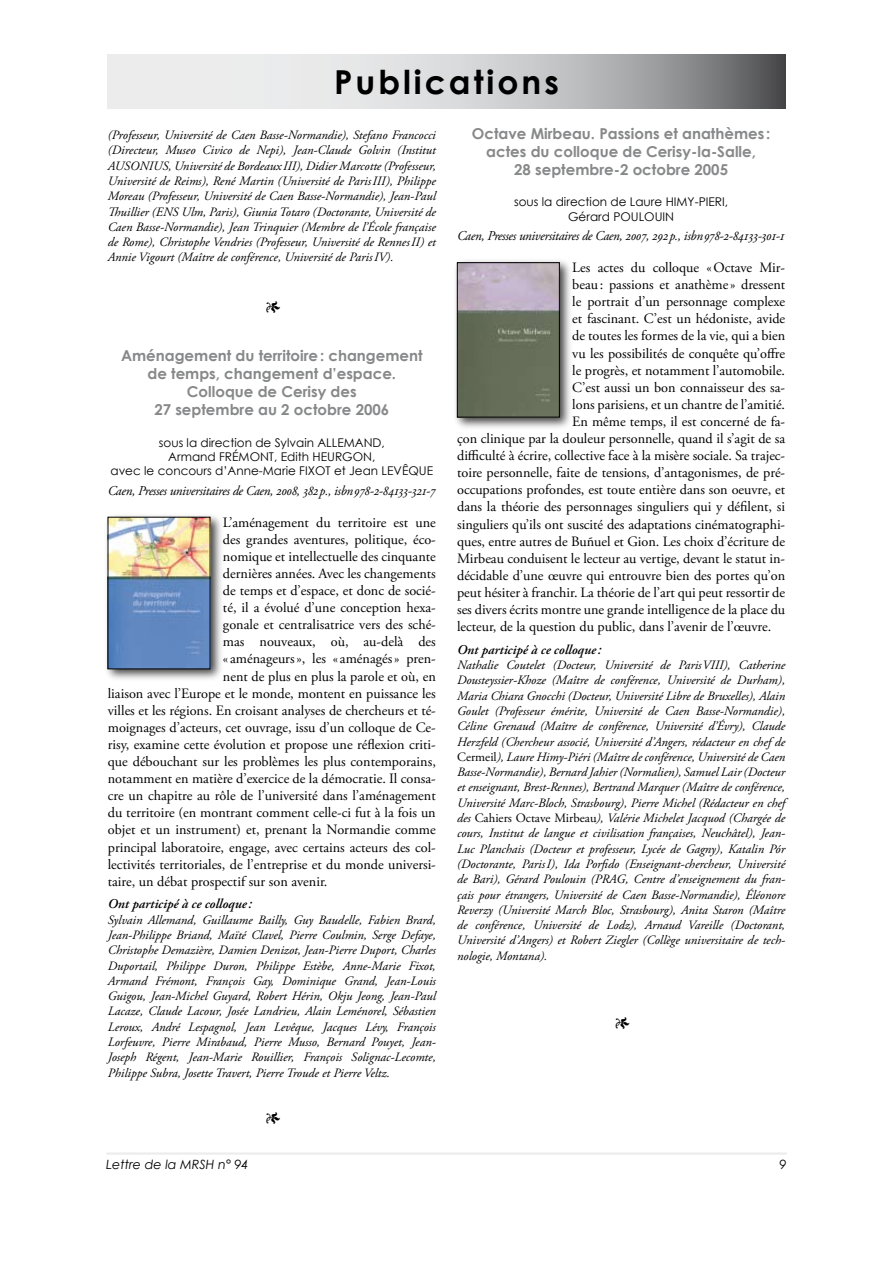
<style>
.page{position:relative;width:893px;height:1263px;background:#fff}
.page>*{position:absolute;margin:0;border:0;box-sizing:border-box;transform-origin:0 0}
.t1{font:700 33px "Century Gothic";letter-spacing:.09em;color:#000}
.t2{font:italic 18px "Adobe Garamond Pro";color:#000}
.t3{font:700 15px/18px "Century Gothic";color:#878889;text-align:center}
.t4{font:14.25px "Adobe Garamond Pro";color:#000}
.t5{font:italic 13.5px "Adobe Garamond Pro";letter-spacing:-.02em;color:#000}
.t6{font:italic 600 13.5px "Adobe Garamond Pro";color:#000}
.t7{font:italic 12.75px/15.3px "Adobe Garamond Pro";color:#000;text-align:justify}
.t8{font:italic 12.75px "Century Gothic";color:#000}
.t9{font:12px/14.4px "Century Gothic";color:#000}
.s1{font-style:normal}
</style>
<div class="page">
<div style="left:103px;top:512px;width:121px;height:171px;background:#000;opacity:.75"></div>
<img style="left:110px;top:519px;width:98px;height:148px">
<div style="left:452px;top:258px;width:121px;height:172px;background:#000;opacity:.75"></div>
<img style="left:459px;top:264px;width:99px;height:151px">
<div style="left:457px;top:262px;width:103px;height:155px;border:1px solid #000"></div>
<hr style="left:106px;top:1152px;width:681px;height:3px;background:#ececed">
<svg style="left:107px;top:55px;width:679px;height:54px;background:#c5c6c7"></svg>
<h1 class="t1" style="left:334px;top:57px;width:226px">Publications</h1>
<p class="t7" style="left:108px;top:128px;width:330px">(Professeur, Université de Caen Basse-Normandie), Stefano Francocci (Directeur, Museo Civico de Nepi), Jean-Claude Golvin (Institut AUSONIUS, Université de Bordeaux III), Didier Marcotte (Professeur, Université de Reims), René Martin (Université de ParisIII), Philippe Moreau (Professeur, Université de Caen Basse-Normandie), Jean-Paul Thuillier (ENS Ulm, Paris), Giunia Totaro (Doctorante, Université de Caen Basse-Normandie), Jean Trinquier (Membre de l’École française de Rome), Christophe Vendries (Professeur, Université de RennesII) et Annie Vigourt (Maître de conférence, Université de ParisIV).</p>
<h2 class="t2" style="left:264px;top:297px;width:17px">1</h2>
<p class="t3" style="left:121px;top:346px;width:303px">Aménagement du territoire: changement de temps, changement d’espace.<br>Colloque de Cerisy des<br>27 septembre au 2 octobre 2006</p>
<p class="t9" style="left:159px;top:435px;width:166px">sous la direction de Sylvain ALLE</p>
<p class="t9" style="left:344px;top:435px;width:43px">MAN D,</p>
<p class="t9" style="left:168px;top:449px;width:91px">Armand FRÉMONT</p>
<p class="t9" style="left:274px;top:449px;width:79px">, Edith HEU RGON</p>
<p class="t9" style="left:110px;top:449px;width:316px;text-indent:262px">,<br>avec le concours d’Anne-Marie FIXOT et Jean LEVÊQUE</p>
<p class="t5" style="left:108px;top:482px;width:329px">Caen, Presses universitaires de Caen, 2008, 382p., isbn978-2-84133-321-7</p>
<p class="t4" style="left:223px;top:513px;width:214px">L’aménagement du territoire est une</p>
<p class="t4" style="left:223px;top:531px;width:214px">des grandes aventures, politique, éco-</p>
<p class="t4" style="left:223px;top:548px;width:214px">nomique et intellectuelle des cinquante</p>
<p class="t4" style="left:223px;top:565px;width:214px">dernières années. Avec les changements</p>
<p class="t4" style="left:223px;top:582px;width:214px">de temps et d’espace, et donc de socié-</p>
<p class="t4" style="left:223px;top:599px;width:214px">té, il a évolué d’une conception hexa-</p>
<p class="t4" style="left:223px;top:616px;width:214px">gonale et centralisatrice vers des sché-</p>
<p class="t4" style="left:223px;top:633px;width:214px">mas nouveaux, où, au-delà des</p>
<p class="t4" style="left:223px;top:650px;width:214px">« aménageurs», les « aménagés» pren-</p>
<p class="t4" style="left:223px;top:667px;width:214px">nent de plus en plus la parole et où, en</p>
<p class="t4" style="left:108px;top:684px;width:330px">liaison avec l’Europe et le monde, montent en puissance les</p>
<p class="t4" style="left:108px;top:702px;width:330px">villes et les régions. En croisant analyses de chercheurs et té-</p>
<p class="t4" style="left:108px;top:719px;width:330px">moignages d’acteurs, cet ouvrage, issu d’un colloque de Ce-</p>
<p class="t4" style="left:108px;top:736px;width:330px">risy, examine cette évolution et propose une réflexion criti-</p>
<p class="t4" style="left:108px;top:753px;width:330px">que débouchant sur les problèmes les plus contemporains,</p>
<p class="t4" style="left:108px;top:770px;width:330px">notamment en matière d’exercice de la démocratie. Il consa-</p>
<p class="t4" style="left:108px;top:787px;width:329px">cre un chapitre au rôle de l’université dans l’aménagement</p>
<p class="t4" style="left:108px;top:804px;width:329px">du territoire (en montrant comment celle-ci fut à la fois un</p>
<p class="t4" style="left:108px;top:821px;width:329px">objet et un instrument) et, prenant la Normandie comme</p>
<p class="t4" style="left:108px;top:838px;width:330px">principal laboratoire, engage, avec certains acteurs des col-</p>
<p class="t4" style="left:108px;top:855px;width:330px">lectivités territoriales, de l’entreprise et du monde universi-</p>
<p class="t4" style="left:108px;top:873px;width:221px">taire, un débat prospectif sur son avenir.</p>
<p class="t6" style="left:108px;top:896px;width:146px">Ont participé à ce colloque:</p>
<p class="t7" style="left:108px;top:912px;width:330px">Sylvain Allemand, Guillaume Bailly, Guy Baudelle, Fabien Brard, Jean-Philippe Briand, Maïté Clavel, Pierre Coulmin, Serge Defaye, Christophe Demazière, Damien Denizot, Jean-Pierre Duport, Charles Duportail, Philippe Duron, Philippe Estèbe, Anne-Marie Fixot, Armand Frémont, François Gay, Dominique Grand, Jean-Louis Guigou, Jean-Michel Guyard, Robert Hérin, Okju Jeong, Jean-Paul Lacaze, Claude Lacour, Josée Landrieu, Alain Leménorel, Sébastien Leroux, André Lespagnol, Jean Levêque, Jacques Lévy, François Lorfeuvre, Pierre Mirabaud, Pierre Musso, Bernard Pouyet, Jean-Joseph Régent, Jean-Marie Rouillier, François Solignac-Lecomte, Philippe Subra, Josette Travert, Pierre Troude et Pierre Veltz.</p>
<h2 class="t2" style="left:264px;top:1108px;width:17px">1</h2>
<p class="t8" style="left:106px;top:1156px;width:144px">Lettre de la MRSH n° 94</p>
<p class="t3" style="left:472px;top:124px;width:300px">Octave Mirbeau. Passions et anathèmes : actes du colloque de Cerisy-la-Salle,<br>28 septembre-2 octobre 2005</p>
<p class="t9" style="left:568px;top:195px;width:162px;text-indent:-54px">sous la direction de Laure HIMY-PIERI,<br>Gérard POULOUIN</p>
<p class="t5" style="left:457px;top:228px;width:329px">Caen, Presses universitaires de Caen, 2007, 292p., isbn978-2-84133-301-1</p>
<p class="t4" style="left:572px;top:259px;width:214px">Les actes du colloque «Octave Mir-</p>
<p class="t4" style="left:572px;top:276px;width:214px">beau: passions et anathème» dressent</p>
<p class="t4" style="left:572px;top:293px;width:214px">le portrait d’un personnage complexe</p>
<p class="t4" style="left:572px;top:310px;width:214px">et fascinant. C’est un hédoniste, avide</p>
<p class="t4" style="left:572px;top:327px;width:214px">de toutes les formes de la vie, qui a bien</p>
<p class="t4" style="left:572px;top:344px;width:214px">vu les possibilités de conquête qu’offre</p>
<p class="t4" style="left:572px;top:361px;width:214px">le progrès, et notamment l’automobile.</p>
<p class="t4" style="left:572px;top:379px;width:214px">C’est aussi un bon connaisseur des sa-</p>
<p class="t4" style="left:572px;top:396px;width:214px">lons parisiens, et un chantre de l’amitié.</p>
<p class="t4" style="left:572px;top:413px;width:214px">En même temps, il est concerné de fa-</p>
<p class="t4" style="left:457px;top:430px;width:330px">çon clinique par la douleur personnelle, quand il s’agit de sa</p>
<p class="t4" style="left:457px;top:447px;width:330px">difficulté à écrire, collective face à la misère sociale. Sa trajec-</p>
<p class="t4" style="left:457px;top:464px;width:330px">toire personnelle, faite de tensions, d’antagonismes, de pré-</p>
<p class="t4" style="left:457px;top:481px;width:330px">occupations profondes, est toute entière dans son oeuvre, et</p>
<p class="t4" style="left:457px;top:498px;width:329px">dans la théorie des personnages singuliers qui y défilent, si</p>
<p class="t4" style="left:457px;top:515px;width:330px">singuliers qu’ils ont suscité des adaptations cinématographi-</p>
<p class="t4" style="left:457px;top:532px;width:329px">ques, entre autres de Buñuel et Gion. Les choix d’écriture de</p>
<p class="t4" style="left:457px;top:550px;width:330px">Mirbeau conduisent le lecteur au vertige, devant le statut in-</p>
<p class="t4" style="left:457px;top:567px;width:330px">décidable d’une œuvre qui entrouvre bien des portes qu’on</p>
<p class="t4" style="left:457px;top:584px;width:330px">peut hésiter à franchir. La théorie de l’art qui peut ressortir de</p>
<p class="t4" style="left:457px;top:601px;width:330px">ses divers écrits montre une grande intelligence de la place du</p>
<p class="t4" style="left:457px;top:618px;width:316px">lecteur, de la question du public, dans l’avenir de l’œuvre.</p>
<p class="t6" style="left:457px;top:642px;width:146px">Ont participé à ce colloque:</p>
<p class="t7" style="left:457px;top:658px;width:330px">Nathalie Coutelet (Docteur, Université de ParisVIII), Catherine Dousteyssier-Khoze (Maître de conférence, Université de Durham), Maria Chiara Gnocchi (Docteur, Université Libre de Bruxelles), Alain Goulet (Professeur émérite, Université de Caen Basse-Normandie), Céline Grenaud (Maître de conférence, Université d’Évry), Claude Herzfeld (Chercheur associé, Université d’Angers, rédacteur en chef de <span class="s1">Cermeil</span>), Laure Himy-Piéri (Maître de conférence, Université de Caen Basse-Normandie), Bernard Jahier (Normalien), Samuel Lair (Docteur et enseignant, Brest-Rennes), Bertrand Marquer (Maître de conférence, Université Marc-Bloch, Strasbourg), Pierre Michel (Rédacteur en chef des <span class="s1">Cahiers Octave Mirbeau</span>), Valérie Michelet Jacquod (Chargée de cours, Institut de langue et civilisation françaises, Neuchâtel), Jean-Luc Planchais (Docteur et professeur, Lycée de Gagny), Katalin Pór (Doctorante, ParisI), Ida Porfido (Enseignant-chercheur, Université de Bari), Gérard Poulouin (PRAG, Centre d’enseignement du fran&shy;çais pour étrangers, Université de Caen Basse-Normandie), Éléonore Reverzy (Université March Bloc, Strasbourg), Anita Staron (Maître de conférence, Université de Lodz), Arnaud Vareille (Doctorant, Université d’Angers) et Robert Ziegler (Collège universitaire de tech&shy;nologie, Montana).</p>
<h2 class="t2" style="left:613px;top:1012px;width:17px">1</h2>
</div>
